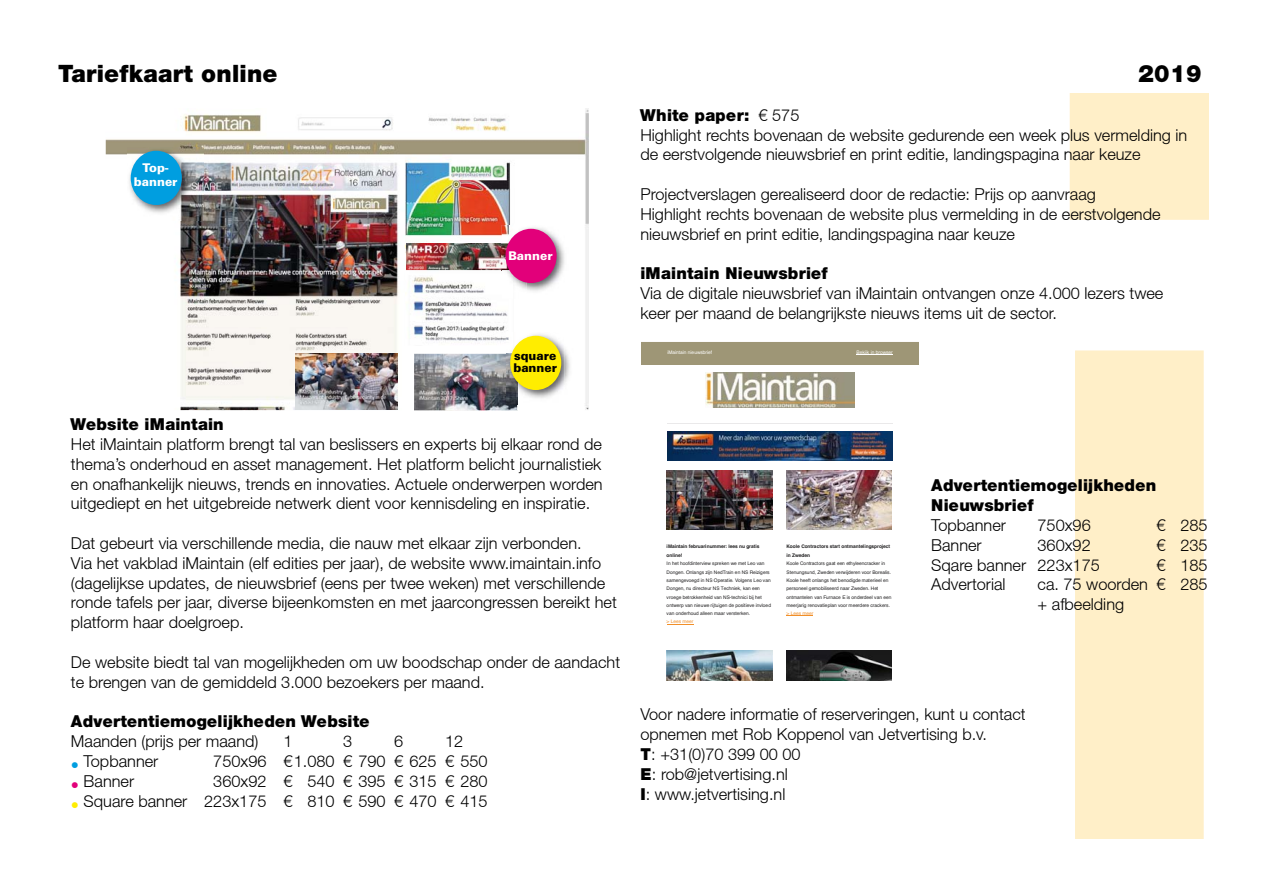
<style>
.page{position:relative;width:1263px;height:893px;background:#fff}
.page>*{position:absolute;margin:0;border:0;box-sizing:border-box;transform-origin:0 0}
.t1{font:900 24px "Helvetica Neue LT";color:#000}
.t2{font:300 16.5px/19.8px "Helvetica Neue LT";color:#000}
.t3{font:900 16.5px/19.8px "Helvetica Neue LT";color:#000}
.t4{font:900 12px/14.4px "Univers LT";color:#fff;text-align:center}
.t5{font:900 12px/12px "Univers LT";color:#000}
.t6{font:4.8px/8.4px "Helvetica";color:#201f20}
.t7{font:4.8px "Helvetica";color:#fff}
.s1{font-weight:900}
.s2{font-weight:300}
.s3{color:#009ee0}
.s4{color:#e2007a}
.s5{color:#ffed00}
.s6{font-weight:700}
.s7{color:#f18f29}
</style>
<div class="page">
<svg style="left:1070px;top:93px;width:139px;height:746px;fill:#ffefc8"></svg>
<img style="left:106px;top:108px;width:483px;height:302px">
<img style="left:127px;top:147px;width:76px;height:74px">
<div style="left:131px;top:151px;width:51px;height:54px;background:#009ee0;border-radius:50%"></div>
<img style="left:295px;top:353px;width:102px;height:56px">
<div style="left:402px;top:333px;width:163px;height:77px;background:#fff"></div>
<img style="left:406px;top:244px;width:96px;height:26px">
<img style="left:405px;top:270px;width:122px;height:71px">
<img style="left:502px;top:225px;width:77px;height:74px">
<img style="left:502px;top:270px;width:25px;height:29px">
<div style="left:505px;top:229px;width:52px;height:54px;background:#e2007a;border-radius:50%"></div>
<img style="left:414px;top:354px;width:103px;height:57px">
<img style="left:527px;top:332px;width:56px;height:73px">
<img style="left:506px;top:333px;width:59px;height:72px">
<img style="left:506px;top:332px;width:21px;height:13px">
<img style="left:506px;top:354px;width:11px;height:51px">
<div style="left:510px;top:336px;width:51px;height:54px;background:#ffed00;border-radius:50%"></div>
<div style="left:641px;top:342px;width:278px;height:23px;background:#9e9676"></div>
<hr style="left:856px;top:354px;width:37px;height:1px;background:#fff">
<img style="left:706px;top:372px;width:148px;height:36px">
<hr style="left:667px;top:423px;width:226px;height:1px;background:#eae9ea">
<svg style="left:667px;top:460px;width:226px;height:1px"></svg>
<img style="left:667px;top:431px;width:226px;height:29px">
<div style="left:663px;top:470px;width:109px;height:59px;background:linear-gradient(to bottom,#fff,#fff)"></div>
<img style="left:667px;top:470px;width:105px;height:59px">
<img style="left:786px;top:470px;width:106px;height:59px">
<svg style="left:667px;top:624px;width:26px;height:1px"></svg>
<svg style="left:666px;top:650px;width:1px;height:31px"></svg>
<img style="left:667px;top:650px;width:105px;height:31px">
<img style="left:786px;top:650px;width:106px;height:31px">
<p class="t1" style="left:58px;top:65px;width:221px">Tariefkaart online</p>
<p class="t1" style="left:1138px;top:65px;width:66px">2019</p>
<p class="t4" style="left:134px;top:160px;width:45px">Top&shy;banner</p>
<p class="t4" style="left:508px;top:249px;width:46px">Banner</p>
<p class="t5" style="left:513px;top:350px;width:45px">square banner</p>
<p class="t2" style="left:71px;top:416px;width:533px"><span class="s1">Website iMaintain<br></span>Het iMaintain platform brengt tal van beslissers en experts bij elkaar rond de thema’s onderhoud en asset management. Het platform belicht journalistiek en onafhankelijk nieuws, trends en innovaties. Actuele onderwerpen worden uitgediept en het uitgebreide netwerk dient voor kennisdeling en inspiratie.</p>
<p class="t2" style="left:71px;top:535px;width:547px">Dat gebeurt via verschillende media, die nauw met elkaar zijn verbonden.<br>Via het vakblad iMaintain (elf edities per jaar), de website www.imaintain.info (dagelijkse updates, de nieuwsbrief (eens per twee weken) met verschillende ronde tafels per jaar, diverse bijeenkomsten en met jaarcongressen bereikt het platform haar doelgroep.</p>
<p class="t2" style="left:71px;top:654px;width:551px">De website biedt tal van mogelijkheden om uw boodschap onder de aandacht te brengen van de gemiddeld 3.000 bezoekers per maand.</p>
<p class="t3" style="left:71px;top:713px;width:300px">Advertentiemogelijkheden Website<br><span class="s2">Maanden (prijs per maand)</span></p>
<p class="t2" style="left:284px;top:733px;width:11px">1</p>
<p class="t2" style="left:343px;top:733px;width:11px">3</p>
<p class="t2" style="left:394px;top:733px;width:11px">6</p>
<p class="t2" style="left:445px;top:733px;width:20px">12</p>
<p class="t2" style="left:71px;top:753px;width:89px"><span class="s3">•</span> Topbanner</p>
<p class="t2" style="left:213px;top:753px;width:276px">750x96 € 1.080 € 790 € 625 € 550</p>
<p class="t2" style="left:71px;top:772px;width:65px"><span class="s4">•</span> Banner</p>
<p class="t2" style="left:213px;top:772px;width:276px">360x92 € 540 € 395 € 315 € 280</p>
<p class="t2" style="left:71px;top:792px;width:418px"><span class="s5">•</span> Square banner 223x175 € 810 € 590 € 470 € 415</p>
<p class="t2" style="left:640px;top:107px;width:548px"><span class="s1">White paper:</span> € 575<br>Highlight rechts bovenaan de website gedurende een week plus vermelding in de eerstvolgende nieuwsbrief en print editie, landingspagina naar keuze</p>
<p class="t2" style="left:640px;top:186px;width:522px">Projectverslagen gerealiseerd door de redactie: Prijs op aanvraag<br>Highlight rechts bovenaan de website plus vermelding in de eerstvolgende nieuwsbrief en print editie, landingspagina naar keuze</p>
<p class="t2" style="left:640px;top:265px;width:524px"><span class="s1">iMaintain Nieuwsbrief<br></span>Via de digitale nieuwsbrief van iMaintain ontvangen onze 4.000 lezers twee keer per maand de belangrijkste nieuws items uit de sector.</p>
<p class="t7" style="left:667px;top:350px;width:46px">iMaintain nieuwsbrief</p>
<p class="t7" style="left:856px;top:350px;width:38px">Bekijk in browser</p>
<p class="t6" style="left:667px;top:543px;width:106px"><span class="s6">iMaintain februarinummer: lees nu gratis online!<br></span>In het hoofdinterview spreken we met Leo van Dongen. Onlangs zijn NedTrain en NS Reizigers samengevoegd in NS Operatie. Volgens Leo van Dongen, nu directeur NS Techniek, kan een vroege betrokkenheid van NS-technici bij het ontwerp van nieuwe rijtuigen de positieve invloed van onderhoud alleen maar versterken.<br><span class="s7">&gt; Lees meer</span></p>
<p class="t6" style="left:786px;top:543px;width:106px"><span class="s6">Koole Contractors start ontmantelingsproject in Zweden<br></span>Koole Contractors gaat een ethyleencracker in Stenungsund, Zweden verwijderen voor Borealis.<br>Koole heeft onlangs het benodigde materieel en personeel gemobiliseerd naar Zweden. Het ontmantelen van Furnace E is onderdeel van een meerjarig renovatieplan voor meerdere crackers. <span class="s7">&gt; Lees meer</span></p>
<p class="t3" style="left:931px;top:477px;width:227px">Advertentiemogelijkheden<br>Nieuwsbrief<br><span class="s2">Topbanner</span></p>
<p class="t2" style="left:1037px;top:517px;width:55px">750x96</p>
<p class="t2" style="left:1156px;top:517px;width:53px">€ 285</p>
<p class="t2" style="left:931px;top:536px;width:52px">Banner</p>
<p class="t2" style="left:1037px;top:536px;width:55px">360x92</p>
<p class="t2" style="left:1156px;top:536px;width:53px">€ 235</p>
<p class="t2" style="left:931px;top:556px;width:170px">Sqare banner 223x175</p>
<p class="t2" style="left:1156px;top:556px;width:53px">€ 185</p>
<p class="t2" style="left:931px;top:576px;width:76px">Advertorial</p>
<p class="t2" style="left:1037px;top:576px;width:172px">ca. 75 woorden € 285 + afbeelding</p>
<p class="t2" style="left:640px;top:706px;width:387px">Voor nadere informatie of reserveringen, kunt u contact opnemen met Rob Koppenol van Jetvertising b.v.<br><span class="s1">T</span>: +31(0)70 399 00 00<br><span class="s1">E</span>: rob@jetvertising.nl<br><span class="s1">I</span>: www.jetvertising.nl</p>
</div>
